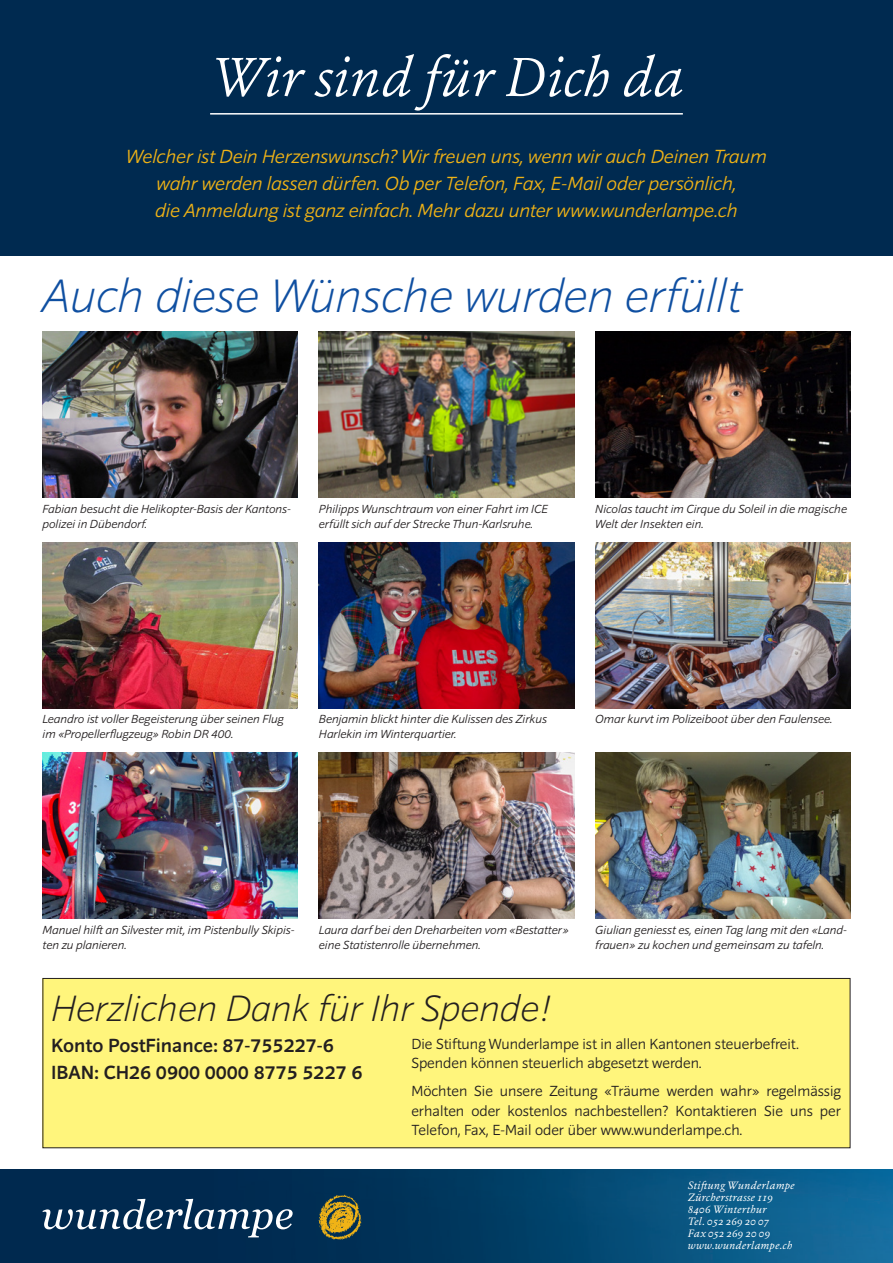
<style>
.page{position:relative;width:893px;height:1263px;background:#fff}
.page>*{position:absolute;margin:0;border:0;box-sizing:border-box;transform-origin:0 0}
.t1{font:italic 300 54px "Erato";color:#fff}
.t2{font:italic 200 48px "Sonus";color:#0f4fa1}
.t3{font:italic 200 37.5px "Sonus";letter-spacing:.005em;color:#231f20}
.t4{font:italic 300 19.5px/27px "Sonus";letter-spacing:-.01em;color:#f0b316;text-align:center}
.t5{font:500 19.5px/27px "Sonus";color:#231f20}
.t6{font:300 15px/19.5px "Sonus";color:#231f20}
.t7{font:italic 300 12px/15px "Sonus";color:#231f20}
.t8{font:italic 10.5px/12px "Erato";letter-spacing:.02em;color:#fff}
</style>
<div class="page">
<img style="left:43px;top:332px;width:255px;height:165px">
<img style="left:595px;top:542px;width:255px;height:166px">
<img style="left:43px;top:753px;width:255px;height:165px">
<img style="left:319px;top:332px;width:255px;height:165px">
<img style="left:319px;top:542px;width:255px;height:166px">
<img style="left:319px;top:753px;width:255px;height:165px">
<img style="left:595px;top:332px;width:255px;height:165px">
<img style="left:43px;top:542px;width:255px;height:166px">
<img style="left:595px;top:753px;width:255px;height:165px">
<img style="left:0;top:1169px;width:893px;height:94px">
<div style="left:0;top:0;width:893px;height:255px;background:#002a50"></div>
<svg style="left:43px;top:1199px;width:250px;height:38px"></svg>
<img style="left:319px;top:1195px;width:43px;height:44px">
<hr style="left:210px;top:113px;width:473px;height:2px;background:#fff">
<div style="left:43px;top:978px;width:807px;height:170px;background:#fff57c"></div>
<div style="left:43px;top:978px;width:807px;height:170px;border:1px solid #231f20"></div>
<h1 class="t1" style="left:210px;top:42px;width:474px">Wir sind für Dich da</h1>
<h3 class="t4" style="left:126px;top:143px;width:642px">Welcher ist Dein Herzenswunsch? Wir freuen uns, wenn wir auch Deinen Traum wahr werden lassen dürfen. Ob per Telefon, Fax, E-Mail oder persönlich,<br>die Anmeldung ist ganz einfach. Mehr dazu unter www.wunderlampe.ch</h3>
<h2 class="t2" style="left:43px;top:265px;width:701px">Auch diese Wünsche wurden erfüllt</h2>
<p class="t7" style="left:43px;top:501px;width:250px">Fabian besucht die Helikopter-Basis der Kantons&shy;polizei in Dübendorf.</p>
<p class="t7" style="left:319px;top:501px;width:231px">Philipps Wunschtraum von einer Fahrt im ICE erfüllt sich auf der Strecke Thun-Karlsruhe.</p>
<p class="t7" style="left:595px;top:501px;width:253px">Nicolas taucht im Cirque du Soleil in die magische<br>Welt der Insekten ein.</p>
<p class="t7" style="left:43px;top:711px;width:243px">Leandro ist voller Begeisterung über seinen Flug im «Propellerflugzeug» Robin DR 400.</p>
<p class="t7" style="left:319px;top:711px;width:229px">Benjamin blickt hinter die Kulissen des Zirkus<br>Harlekin im Winterquartier.</p>
<p class="t7" style="left:595px;top:711px;width:239px">Omar kurvt im Polizeiboot über den Faulensee.</p>
<p class="t7" style="left:43px;top:922px;width:253px">Manuel hilft an Silvester mit, im Pistenbully Skipis&shy;ten zu planieren.</p>
<p class="t7" style="left:319px;top:922px;width:251px">Laura darf bei den Dreharbeiten vom «Bestatter» eine Statistenrolle übernehmen.</p>
<p class="t7" style="left:595px;top:922px;width:253px">Giulian geniesst es, einen Tag lang mit den «Land&shy;frauen» zu kochen und gemeinsam zu tafeln.</p>
<h3 class="t3" style="left:51px;top:984px;width:500px">Herzlichen Dank für Ihr Spende!</h3>
<h3 class="t5" style="left:51px;top:1031px;width:313px">Konto PostFinance: 87-755227-6<br>IBAN: CH26 0900 0000 8775 5227 6</h3>
<p class="t6" style="left:411px;top:1033px;width:389px">Die Stiftung Wunderlampe ist in allen Kantonen steuerbefreit.<br>Spenden können steuerlich abgesetzt werden.</p>
<p class="t6" style="left:411px;top:1081px;width:431px;text-align:justify">Möchten Sie unsere Zeitung «Träume werden wahr» regelmässig erhalten oder kostenlos nachbestellen? Kontaktieren Sie uns per Telefon, Fax, E-Mail oder über www.wunderlampe.ch.</p>
<p class="t8" style="left:688px;top:1179px;width:108px">Stiftung Wunderlampe<br>Zürcherstrasse 119<br>8406 Winterthur<br>Tel. 052 269 20 07<br>Fax 052 269 20 09 www.wunderlampe.ch</p>
</div>
